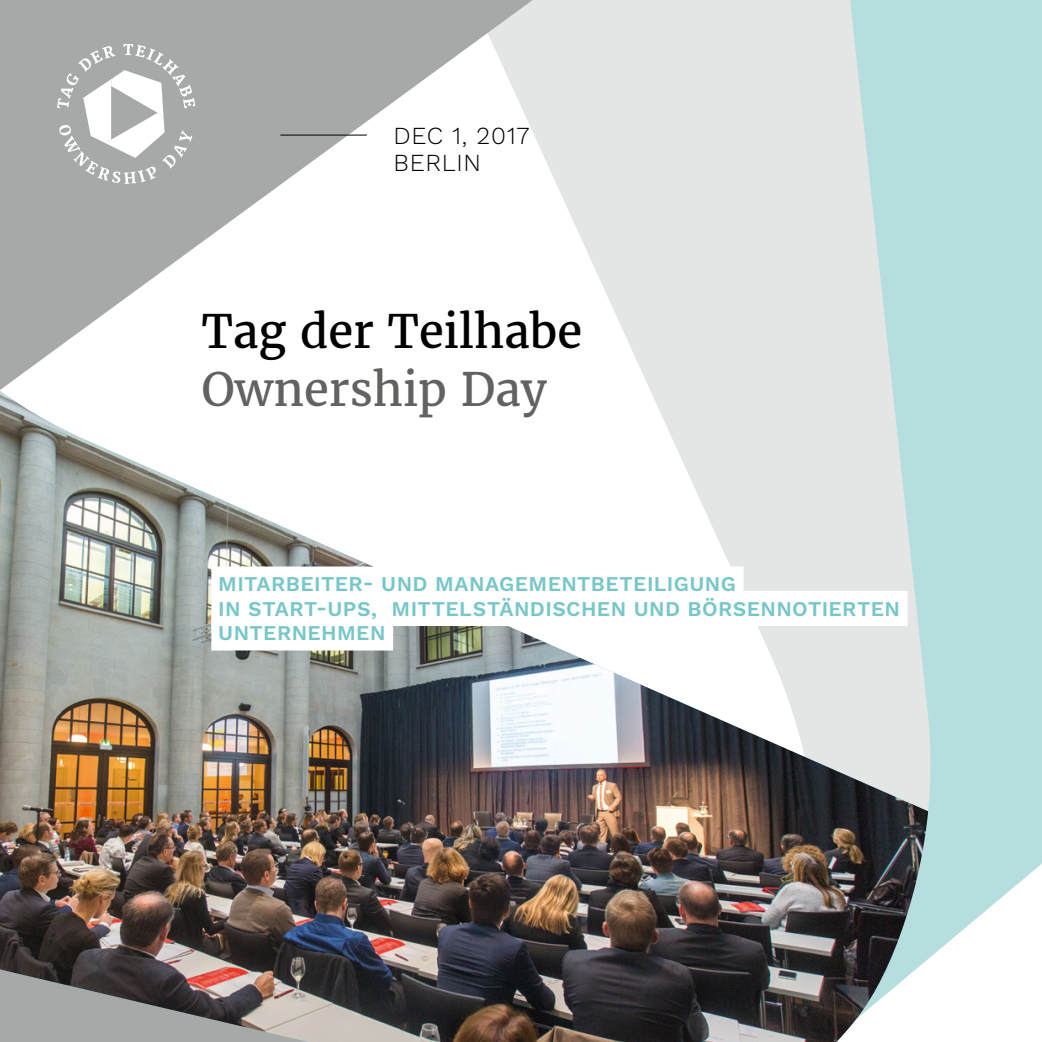
<style>
.page{position:relative;width:1042px;height:1042px;background:#fff}
.page>*{position:absolute;margin:0;border:0;box-sizing:border-box;transform-origin:0 0}
.t1{font:45.5px "Merriweather";color:#000}
.t2{font:45.5px "Merriweather";color:#626261}
.t3{font:300 24.5px/27.7px "Work Sans";letter-spacing:.03em;color:#000}
.t4{font:600 21px/24.5px "Work Sans";letter-spacing:.02em;color:#77c7c8}
</style>
<div class="page">
<svg style="left:0;top:0;width:828px;height:224px"></svg>
<svg style="left:828px;top:0;width:214px;height:959px;background:#bcdfe0"></svg>
<svg style="left:0;top:224px;width:928px;height:167px"></svg>
<img style="left:0;top:391px;width:928px;height:651px">
<hr style="left:280px;top:135px;width:87px;height:1px;background:#000">
<div style="left:211px;top:566px;width:532px;height:35px;background:#fff"></div>
<div style="left:211px;top:591px;width:696px;height:35px;background:#fff"></div>
<div style="left:211px;top:615px;width:182px;height:35px;background:#fff"></div>
<svg style="left:57px;top:44px;width:138px;height:140px"></svg>
<p class="t3" style="left:393px;top:122px;width:137px">DEC 1, 2017<br>BERLIN</p>
<h1 class="t1" style="left:202px;top:304px;width:382px">Tag der Teilhabe</h1>
<h1 class="t2" style="left:202px;top:361px;width:347px">Ownership Day</h1>
<p class="t4" style="left:218px;top:572px;width:683px">MITARBEITER- UND MANAGEMENTBETEILIGUNG<br>IN START-UPS, MITTELSTÄNDISCHEN UND BÖRSENNOTIERTEN<br>UNTERNEHMEN</p>
</div>
